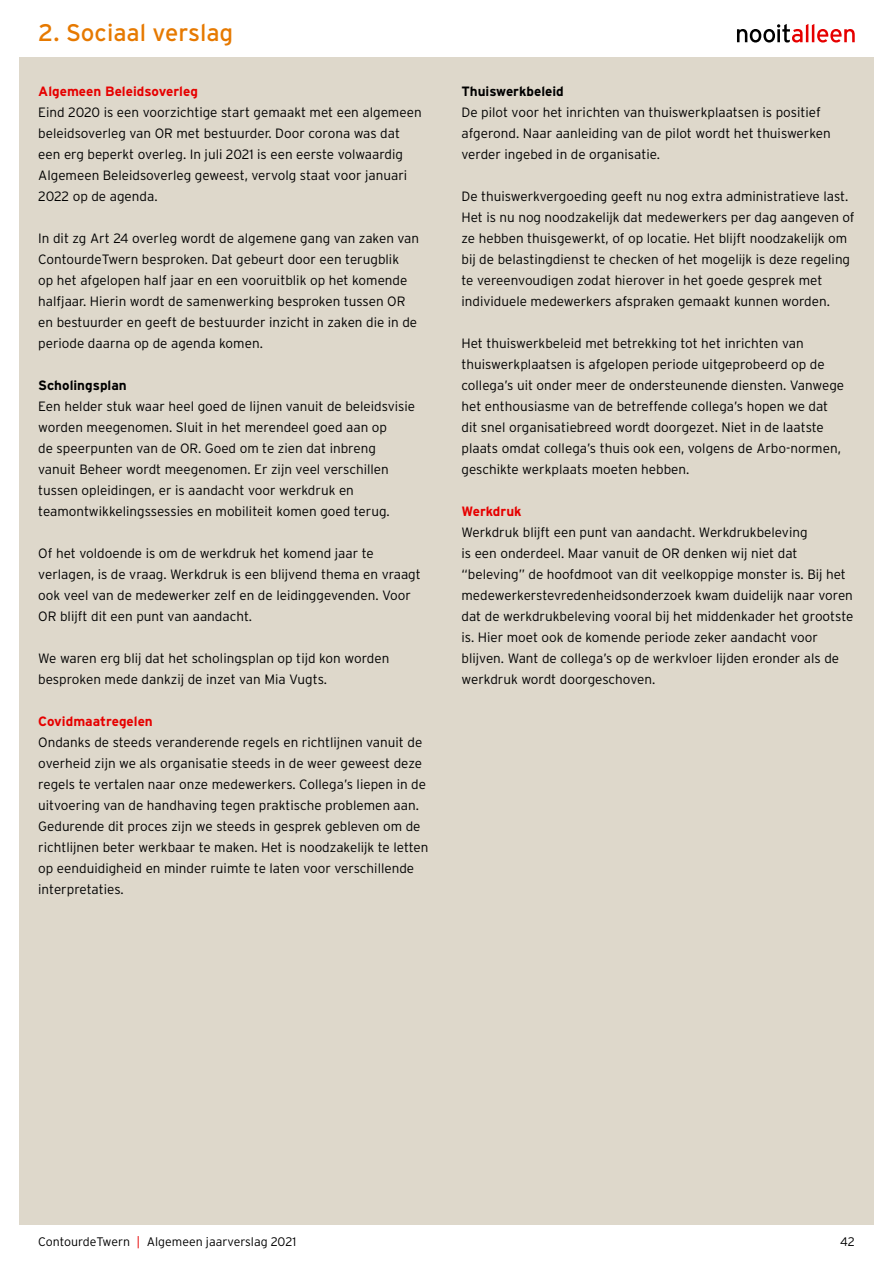
<style>
.page{position:relative;width:893px;height:1263px;background:#fff}
.page>*{position:absolute;margin:0;border:0;box-sizing:border-box;transform-origin:0 0}
.t1{font:24px "Interstate";color:#e67900}
.t2{font:300 13.5px/21px "Interstate";color:#000}
.t3{font:700 13.5px "Interstate";color:#e60000}
.t4{font:700 13.5px "Interstate";color:#000}
.t5{font:300 12.3px "Interstate";color:#000}
.s1{color:#e60000}
</style>
<div class="page">
<svg style="left:737px;top:24px;width:118px;height:19px"></svg>
<div style="left:19px;top:57px;width:855px;height:1168px;background:#ded8cb"></div>
<h1 class="t1" style="left:38px;top:20px;width:196px">2. Sociaal verslag</h1>
<p class="t3" style="left:38px;top:84px;width:161px">Algemeen Beleidsoverleg</p>
<p class="t2" style="left:38px;top:102px;width:385px">Eind 2020 is een voorzichtige start gemaakt met een algemeen beleidsoverleg van OR met bestuurder. Door corona was dat een erg beperkt overleg. In juli 2021 is een eerste volwaardig Algemeen Beleidsoverleg geweest, vervolg staat voor januari 2022 op de agenda.</p>
<p class="t2" style="left:38px;top:228px;width:382px">In dit zg Art 24 overleg wordt de algemene gang van zaken van ContourdeTwern besproken. Dat gebeurt door een terugblik<br>op het afgelopen half jaar en een vooruitblik op het komende halfjaar. Hierin wordt de samenwerking besproken tussen OR en bestuurder en geeft de bestuurder inzicht in zaken die in de periode daarna op de agenda komen.</p>
<p class="t4" style="left:38px;top:378px;width:90px">Scholingsplan</p>
<p class="t2" style="left:38px;top:396px;width:378px">Een helder stuk waar heel goed de lijnen vanuit de beleidsvisie worden meegenomen. Sluit in het merendeel goed aan op<br>de speerpunten van de OR. Goed om te zien dat inbreng vanuit Beheer wordt meegenomen. Er zijn veel verschillen tussen opleidingen, er is aandacht voor werkdruk en teamontwikkelingssessies en mobiliteit komen goed terug.</p>
<p class="t2" style="left:38px;top:543px;width:384px">Of het voldoende is om de werkdruk het komend jaar te verlagen, is de vraag. Werkdruk is een blijvend thema en vraagt ook veel van de medewerker zelf en de leidinggevenden. Voor OR blijft dit een punt van aandacht.</p>
<p class="t2" style="left:38px;top:648px;width:353px">We waren erg blij dat het scholingsplan op tijd kon worden besproken mede dankzij de inzet van Mia Vugts.</p>
<p class="t3" style="left:38px;top:714px;width:116px">Covidmaatregelen</p>
<p class="t2" style="left:38px;top:732px;width:392px">Ondanks de steeds veranderende regels en richtlijnen vanuit de overheid zijn we als organisatie steeds in de weer geweest deze regels te vertalen naar onze medewerkers. Collega’s liepen in de uitvoering van de handhaving tegen praktische problemen aan.<br>Gedurende dit proces zijn we steeds in gesprek gebleven om de richtlijnen beter werkbaar te maken. Het is noodzakelijk te letten op eenduidigheid en minder ruimte te laten voor verschillende interpretaties.</p>
<p class="t4" style="left:461px;top:84px;width:104px">Thuiswerkbeleid</p>
<p class="t2" style="left:461px;top:102px;width:371px">De pilot voor het inrichten van thuiswerkplaatsen is positief afgerond. Naar aanleiding van de pilot wordt het thuiswerken verder ingebed in de organisatie.</p>
<p class="t2" style="left:461px;top:186px;width:395px">De thuiswerkvergoeding geeft nu nog extra administratieve last.<br>Het is nu nog noodzakelijk dat medewerkers per dag aangeven of ze hebben thuisgewerkt, of op locatie. Het blijft noodzakelijk om bij de belastingdienst te checken of het mogelijk is deze regeling te vereenvoudigen zodat hierover in het goede gesprek met individuele medewerkers afspraken gemaakt kunnen worden.</p>
<p class="t2" style="left:461px;top:333px;width:384px">Het thuiswerkbeleid met betrekking tot het inrichten van thuiswerkplaatsen is afgelopen periode uitgeprobeerd op de collega’s uit onder meer de ondersteunende diensten. Vanwege het enthousiasme van de betreffende collega’s hopen we dat dit snel organisatiebreed wordt doorgezet. Niet in de laatste plaats omdat collega’s thuis ook een, volgens de Arbo-normen, geschikte werkplaats moeten hebben.</p>
<p class="t3" style="left:461px;top:504px;width:62px">Werkdruk</p>
<p class="t2" style="left:461px;top:522px;width:393px">Werkdruk blijft een punt van aandacht. Werkdrukbeleving<br>is een onderdeel. Maar vanuit de OR denken wij niet dat “beleving” de hoofdmoot van dit veelkoppige monster is. Bij het medewerkerstevredenheidsonderzoek kwam duidelijk naar voren dat de werkdrukbeleving vooral bij het middenkader het grootste is. Hier moet ook de komende periode zeker aandacht voor blijven. Want de collega’s op de werkvloer lijden eronder als de werkdruk wordt doorgeschoven.</p>
<p class="t5" style="left:38px;top:1235px;width:259px">ContourdeTwern <span class="s1">|</span> Algemeen jaarverslag 2021</p>
<p class="t5" style="left:840px;top:1235px;width:16px">42</p>
</div>
